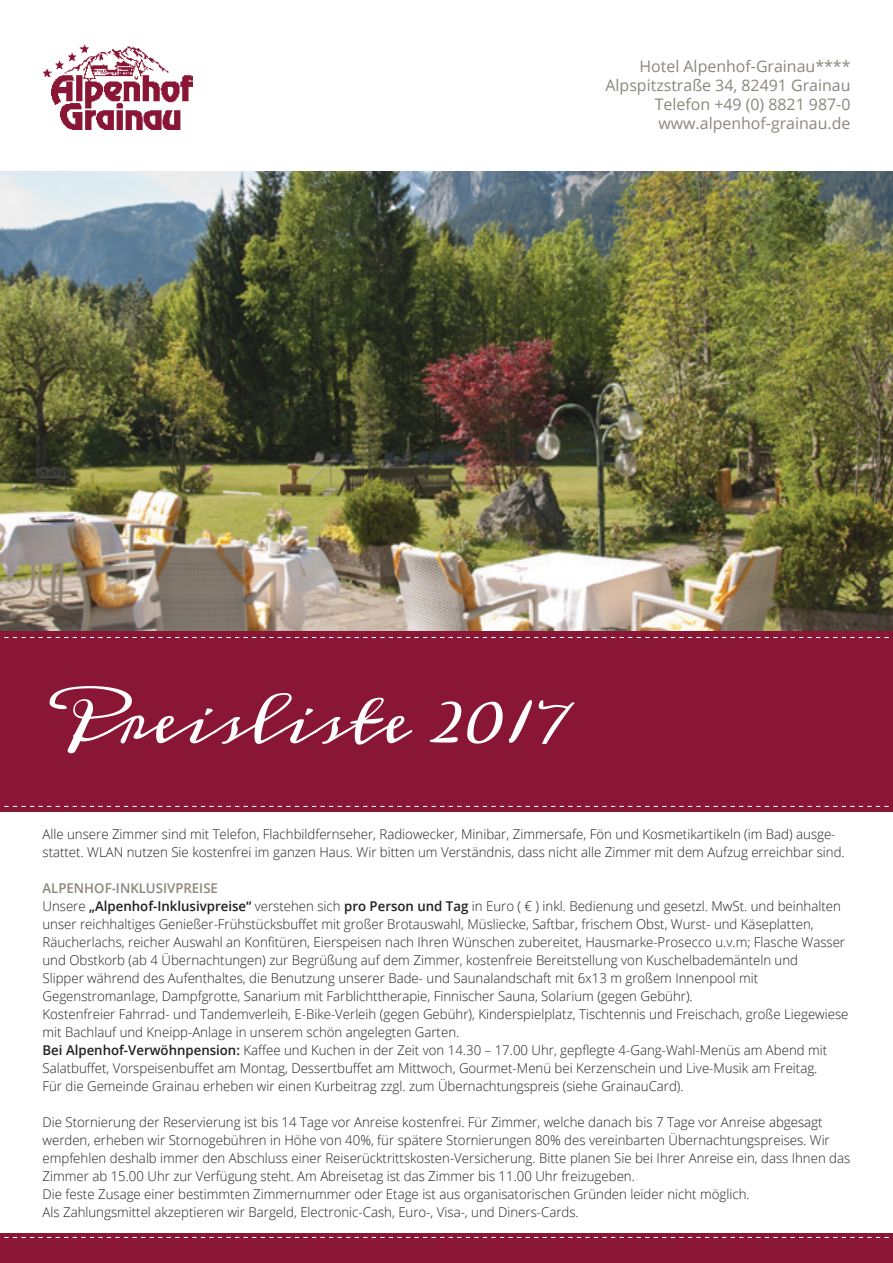
<style>
.page{position:relative;width:893px;height:1263px;background:#fff}
.page>*{position:absolute;margin:0;border:0;box-sizing:border-box;transform-origin:0 0}
.t1{font:63.6px "Meddon";color:#fff}
.t2{font:15.9px/19px "Open Sans";color:#8c867c;text-align:right}
.t3{font:300 13.5px/18px "Open Sans";color:#231f20}
.s1{font-weight:600;color:#8c867c}
.s2{font-weight:600}
</style>
<div class="page">
<img style="left:0;top:171px;width:893px;height:460px">
<div style="left:0;top:631px;width:893px;height:181px;background:#891635"></div>
<svg style="left:0;top:637px;width:889px;height:1px"></svg>
<svg style="left:0;top:806px;width:889px;height:1px"></svg>
<img style="left:43px;top:44px;width:150px;height:85px">
<div style="left:0;top:1233px;width:893px;height:30px;background:#891635"></div>
<svg style="left:0;top:1237px;width:889px;height:1px"></svg>
<p class="t2" style="left:605px;top:56px;width:246px">Hotel Alpenhof-Grainau****<br>Alpspitzstraße 34, 82491 Grainau<br>Telefon +49 (0) 8821 987-0 www.alpenhof-grainau.de</p>
<h1 class="t1" style="left:42px;top:684px;width:531px">Preisliste 2017</h1>
<p class="t3" style="left:43px;top:824px;width:804px">Alle unsere Zimmer sind mit Telefon, Flachbildfernseher, Radiowecker, Minibar, Zimmersafe, Fön und Kosmetikartikeln (im Bad) ausge&shy;stattet. WLAN nutzen Sie kostenfrei im ganzen Haus. Wir bitten um Verständnis, dass nicht alle Zimmer mit dem Aufzug erreichbar sind.</p>
<p class="t3" style="left:43px;top:878px;width:807px"><span class="s1">Alpenhof-Inklusivpreise<br></span>Unsere <span class="s2">„Alpenhof-Inklusivpreise“</span> verstehen sich <span class="s2">pro Person und Tag</span> in Euro ( € ) inkl. Bedienung und gesetzl. MwSt. und beinhalten unser reichhaltiges Genießer-Frühstücksbuffet mit großer Brotauswahl, Müsliecke, Saftbar, frischem Obst, Wurst- und Käseplatten, Räucherlachs, reicher Auswahl an Konfitüren, Eierspeisen nach Ihren Wünschen zubereitet, Hausmarke-Prosecco u.v.m; Flasche Wasser und Obstkorb (ab 4 Übernachtungen) zur Begrüßung auf dem Zimmer, kostenfreie Bereitstellung von Kuschelbademänteln und<br>Slipper während des Aufenthaltes, die Benutzung unserer Bade- und Saunalandschaft mit 6x13 m großem Innenpool mit Gegenstromanlage, Dampfgrotte, Sanarium mit Farblichttherapie, Finnischer Sauna, Solarium (gegen Gebühr).<br>Kostenfreier Fahrrad- und Tandemverleih, E-Bike-Verleih (gegen Gebühr), Kinderspielplatz, Tischtennis und Freischach, große Liegewiese mit Bachlauf und Kneipp-Anlage in unserem schön angelegten Garten.<br><span class="s2">Bei Alpenhof-Verwöhnpension:</span> Kaffee und Kuchen in der Zeit von 14.30 – 17.00 Uhr, gepflegte 4-Gang-Wahl-Menüs am Abend mit Salatbuffet, Vorspeisenbuffet am Montag, Dessertbuffet am Mittwoch, Gourmet-Menü bei Kerzenschein und Live-Musik am Freitag.<br>Für die Gemeinde Grainau erheben wir einen Kurbeitrag zzgl. zum Übernachtungspreis (siehe GrainauCard).</p>
<p class="t3" style="left:43px;top:1112px;width:809px">Die Stornierung der Reservierung ist bis 14 Tage vor Anreise kostenfrei. Für Zimmer, welche danach bis 7 Tage vor Anreise abgesagt werden, erheben wir Stornogebühren in Höhe von 40%, für spätere Stornierungen 80% des vereinbarten Übernachtungspreises. Wir empfehlen deshalb immer den Abschluss einer Reiserücktrittskosten-Versicherung. Bitte planen Sie bei Ihrer Anreise ein, dass Ihnen das Zimmer ab 15.00 Uhr zur Verfügung steht. Am Abreisetag ist das Zimmer bis 11.00 Uhr freizugeben.<br>Die feste Zusage einer bestimmten Zimmernummer oder Etage ist aus organisatorischen Gründen leider nicht möglich.<br>Als Zahlungsmittel akzeptieren wir Bargeld, Electronic-Cash, Euro-, Visa-, und Diners-Cards.</p>
</div>
